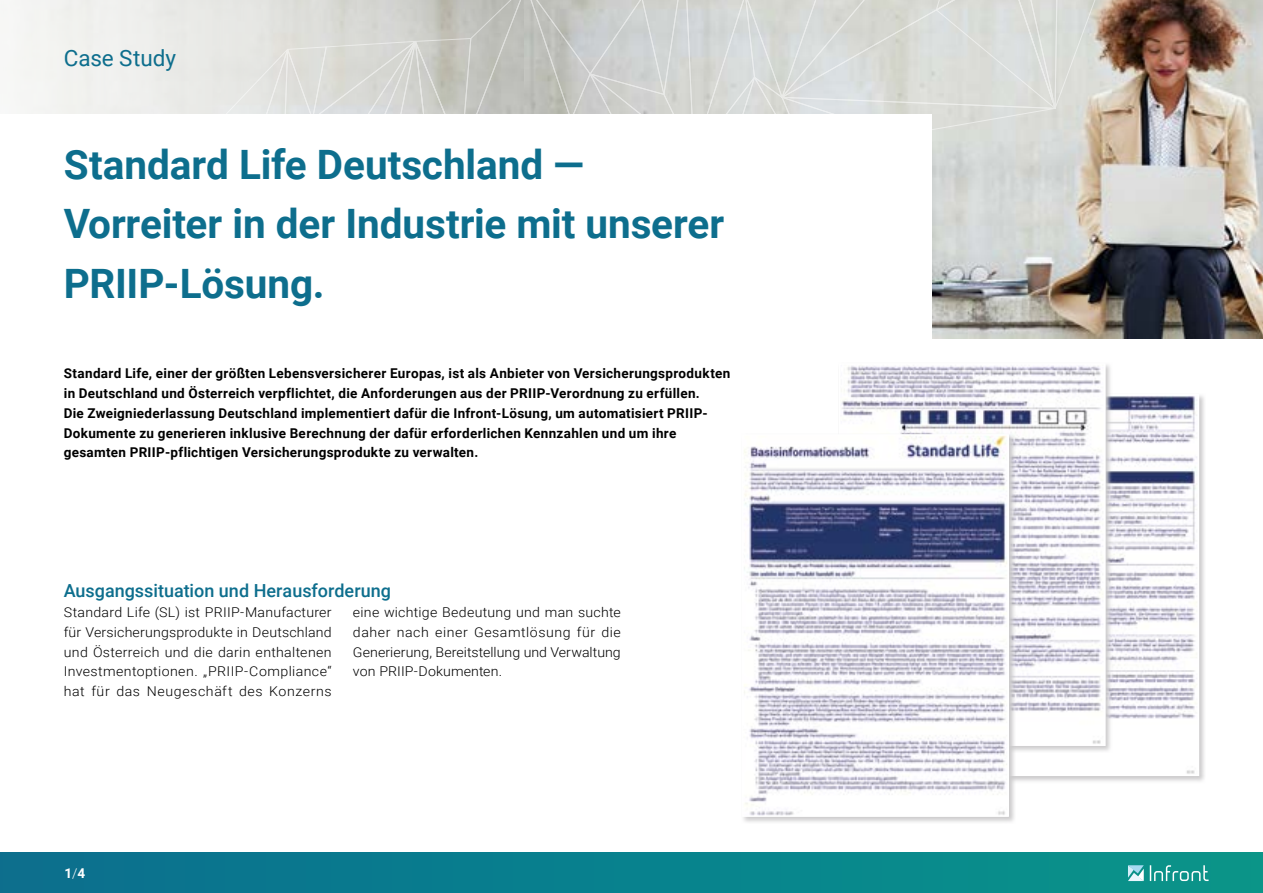
<style>
.page{position:relative;width:1263px;height:893px;background:#fff}
.page>*{position:absolute;margin:0;border:0;box-sizing:border-box;transform-origin:0 0}
.t1{font:700 40.5px/59.7px "Roboto";letter-spacing:-.005em;color:#0d6e8d}
.t2{font:22.5px "Roboto";letter-spacing:-.005em;color:#0d6e8d}
.t3{font:500 18px "Roboto";color:#0d6e8d}
.t4{font:700 13.5px/20px "Roboto";letter-spacing:.025em;color:#000}
.t5{font:300 13.5px/20px "Roboto";letter-spacing:.02em;color:#000;text-align:justify;scale:1.05 1}
.t6{font:700 13.5px "Roboto";color:#fff}
.s1{font-weight:300}
</style>
<div class="page">
<div style="left:0;top:853px;width:1263px;height:40px;background:linear-gradient(to right,#0a6e8f,#09958a)"></div>
<img style="left:932px;top:0;width:331px;height:338px">
<svg style="left:200px;top:0;width:897px;height:162px;background:#d5d7d3"></svg>
<div style="left:0;top:115px;width:931px;height:243px;background:#fff"></div>
<svg style="left:1016px;top:395px;width:189px;height:387px"></svg>
<img style="left:1016px;top:397px;width:180px;height:376px">
<svg style="left:1016px;top:364px;width:96px;height:388px"></svg>
<img style="left:842px;top:366px;width:261px;height:377px">
<div style="left:839px;top:363px;width:267px;height:383px;border:2px solid #fff"></div>
<svg style="left:743px;top:433px;width:273px;height:389px"></svg>
<img style="left:745px;top:437px;width:261px;height:377px">
<svg style="left:1150px;top:865px;width:58px;height:16px"></svg>
<svg style="left:1128px;top:865px;width:16px;height:16px"></svg>
<h2 class="t2" style="left:64px;top:42px;width:114px">Case Study</h2>
<h1 class="t1" style="left:64px;top:133px;width:662px">Standard Life Deutschland —<br>Vorreiter in der Industrie mit unserer<br>PRIIP-Lösung.</h1>
<p class="t4" style="left:64px;top:363px;width:668px">Standard Life, einer der größten Lebensversicherer Europas, ist als Anbieter von Versicherungsprodukten in Deutschland und Österreich verpflichtet, die Anforderungen aus der PRIIP-Verordnung zu erfüllen.<br>Die Zweigniederlassung Deutschland implementiert dafür die Infront-Lösung, um automatisiert PRIIP-Dokumente zu generieren inklusive Berechnung der dafür erforderlichen Kennzahlen und um ihre gesamten PRIIP-pflichtigen Versicherungsprodukte zu verwalten.</p>
<h3 class="t3" style="left:64px;top:578px;width:329px">Ausgangssituation und Herausforderung</h3>
<p class="t5" style="left:64px;top:601px;width:257px">Standard Life (SL) ist PRIIP-Manufacturer für Versicherungsprodukte in Deutschland und Österreich und die darin enthaltenen Investmentoptionen. „PRIIP-Compliance“ hat für das Neugeschäft des Konzerns</p>
<p class="t5" style="left:353px;top:601px;width:257px">eine wichtige Bedeutung und man suchte daher nach einer Gesamtlösung für die Generierung, Bereitstellung und Verwaltung von PRIIP-Dokumenten.</p>
<p class="t6" style="left:64px;top:864px;width:22px">1<span class="s1">/</span>4</p>
</div>
